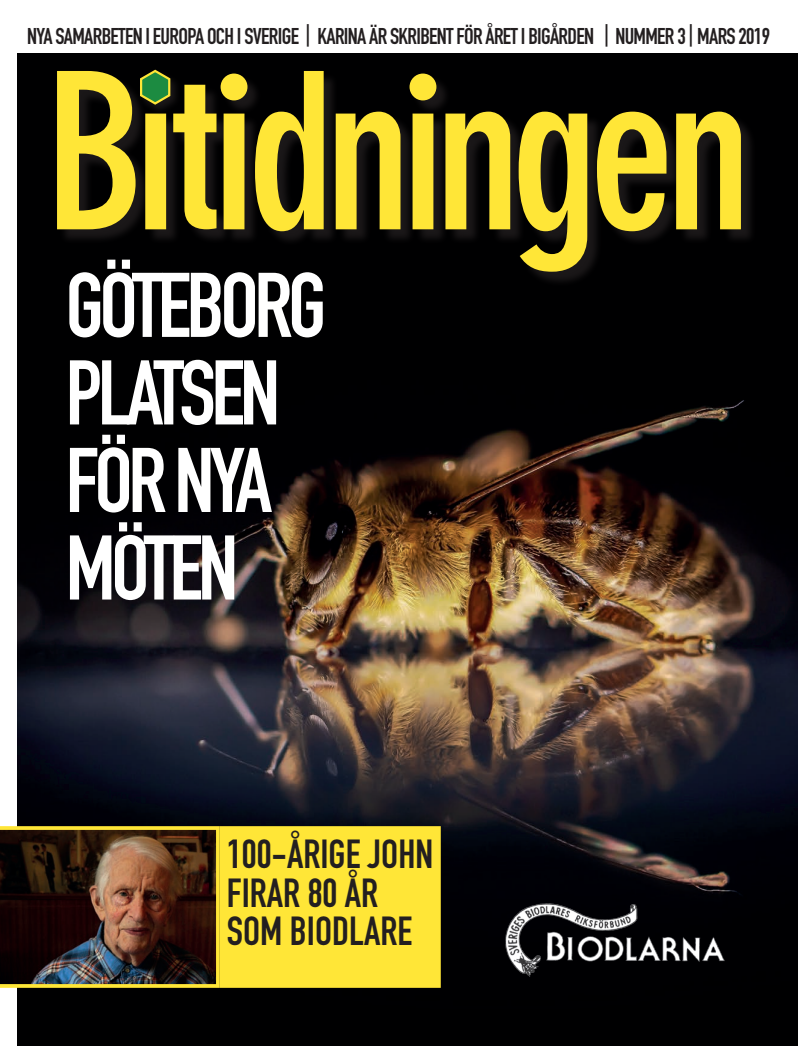
<style>
.page{position:relative;width:798px;height:1046px;background:#fff}
.page>*{position:absolute;margin:0;border:0;box-sizing:border-box;transform-origin:0 0}
.t1{font:90px/87.5px "DIN Engschrift Std";letter-spacing:-.05em;color:#fff}
.t2{font:40px/38.8px "DIN Engschrift Std";color:#231f20}
.t3{font:22.5px "DIN Engschrift Std";letter-spacing:-.03em;color:#231f20}
</style>
<div class="page">
<img style="left:17px;top:53px;width:780px;height:992px">
<img style="left:503px;top:902px;width:224px;height:76px">
<div style="left:59px;top:73px;width:697px;height:214px;background:#231f20;opacity:.75"></div>
<svg style="left:57px;top:71px;width:683px;height:201px;background:#695f19"></svg>
<div style="left:138px;top:69px;width:44px;height:47px;background:#231f20;opacity:.75"></div>
<svg style="left:138px;top:68px;width:33px;height:38px"></svg>
<div style="left:221px;top:827px;width:218px;height:159px;background:#ffe637"></div>
<div style="left:220px;top:826px;width:220px;height:161px;border:2px solid #ffe637"></div>
<img style="left:0;top:826px;width:220px;height:161px">
<p class="t3" style="left:27px;top:23px;width:744px">NYA SAMARBETEN I EUROPA OCH I SVERIGE | KARINA ÄR SKRIBENT FÖR ÅRET I BIGÅRDEN | NUMMER 3 | MARS 2019</p>
<h1 class="t1" style="left:66px;top:262px;width:262px">GÖTEBORG<br>PLATSEN<br>FÖR NYA<br>MÖTEN</h1>
<h2 class="t2" style="left:227px;top:834px;width:208px">100-ÅRIGE JOHN<br>FIRAR 80 ÅR<br>SOM BIODLARE</h2>
</div>
